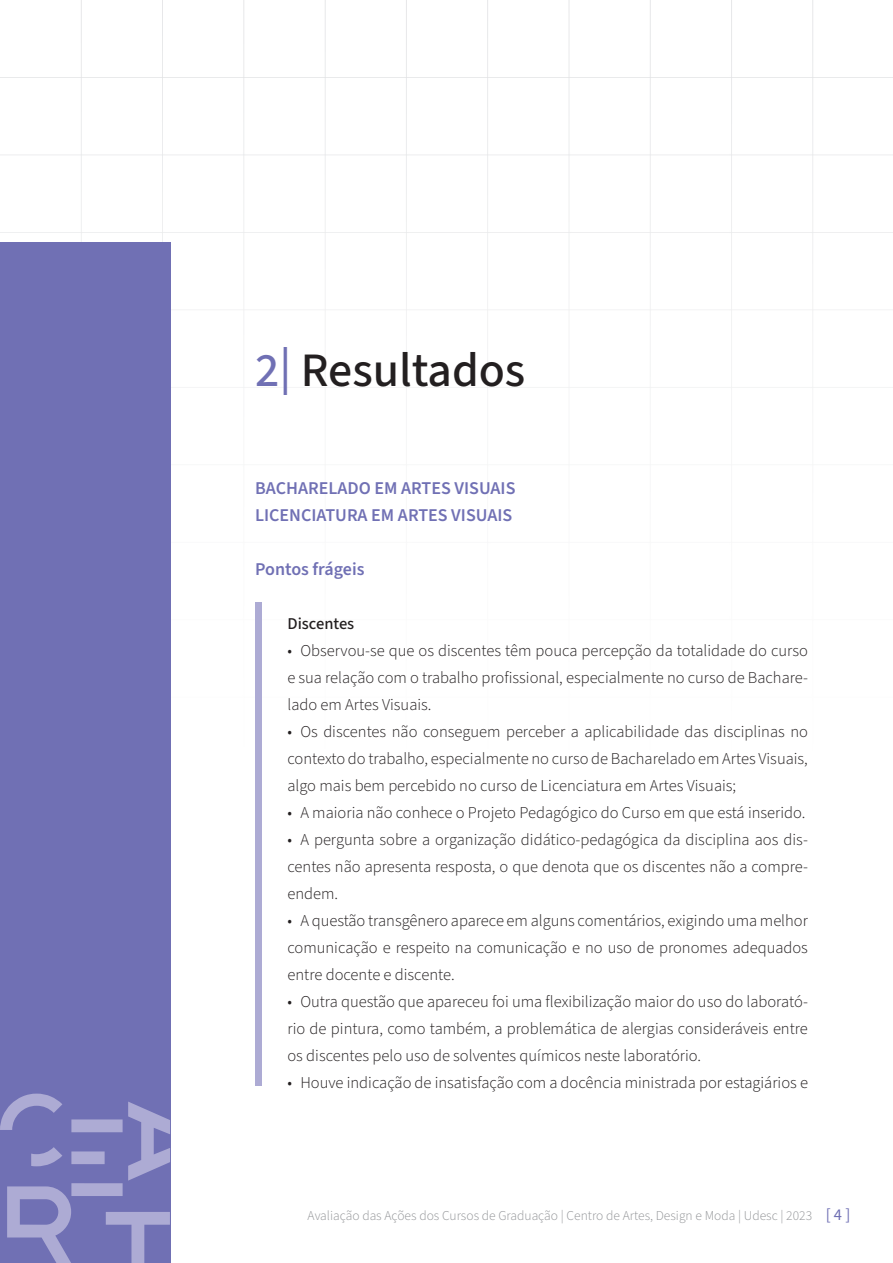
<style>
.page{position:relative;width:893px;height:1263px;background:#fff}
.page>*{position:absolute;margin:0;border:0;box-sizing:border-box;transform-origin:0 0}
.secoes{font:500 48px "Source Sans 3";color:#231f20}
.titulos{font:600 18px "Source Sans 3";color:#7070b4}
.subtitulos{font:600 18px "Source Sans 3";color:#7070b4}
.t1{font:300 16.5px/27px "Source Sans 3";color:#231f20;text-align:justify}
.docentes_e_discentes{font:500 16.5px "Source Sans 3";color:#231f20}
.t2{font:300 13.5px "Source Sans 3";color:#939598}
.s1{color:#7070b4}
.s2{font-weight:400;font-size:16.5px;color:#7070b4}
</style>
<div class="page">
<div style="left:0;top:242px;width:170px;height:1021px;background:#7070b4"></div>
<svg style="left:0;top:1093px;width:170px;height:170px"></svg>
<div style="left:255px;top:602px;width:7px;height:484px;background:#adabd4"></div>
<p class="secoes" style="left:255px;top:340px;width:272px"><span class="s1">2|</span> Resultados</p>
<p class="titulos" style="left:255px;top:477px;width:262px">BACHARELADO EM ARTES VISUAIS</p>
<p class="titulos" style="left:255px;top:504px;width:259px">LICENCIATURA EM ARTES VISUAIS</p>
<p class="subtitulos" style="left:255px;top:558px;width:111px">Pontos frágeis</p>
<p class="docentes_e_discentes" style="left:287px;top:613px;width:68px">Discentes</p>
<p class="t1" style="left:287px;top:637px;width:522px">• Observou-se que os discentes têm pouca percepção da totalidade do curso e sua relação com o trabalho profissional, especialmente no curso de Bachare&shy;lado em Artes Visuais.</p>
<p class="t1" style="left:287px;top:718px;width:522px">• Os discentes não conseguem perceber a aplicabilidade das disciplinas no contexto do trabalho, especialmente no curso de Bacharelado em Artes Visuais, algo mais bem percebido no curso de Licenciatura em Artes Visuais;</p>
<p class="t1" style="left:287px;top:799px;width:520px">• A maioria não conhece o Projeto Pedagógico do Curso em que está inserido.</p>
<p class="t1" style="left:287px;top:826px;width:522px">• A pergunta sobre a organização didático-pedagógica da disciplina aos dis&shy;centes não apresenta resposta, o que denota que os discentes não a compre&shy;endem.</p>
<p class="t1" style="left:287px;top:907px;width:522px">• A questão transgênero aparece em alguns comentários, exigindo uma melhor comunicação e respeito na comunicação e no uso de pronomes adequados entre docente e discente.</p>
<p class="t1" style="left:287px;top:988px;width:522px">• Outra questão que apareceu foi uma flexibilização maior do uso do laborató&shy;rio de pintura, como também, a problemática de alergias consideráveis entre os discentes pelo uso de solventes químicos neste laboratório.</p>
<p class="t1" style="left:287px;top:1069px;width:522px">• Houve indicação de insatisfação com a docência ministrada por estagiários e</p>
<p class="t2" style="left:308px;top:1208px;width:544px">Avaliação das Ações dos Cursos de Graduação | Centro de Artes, Design e Moda | Udesc | 2023 <span class="s2">[ 4 ]</span></p>
</div>
